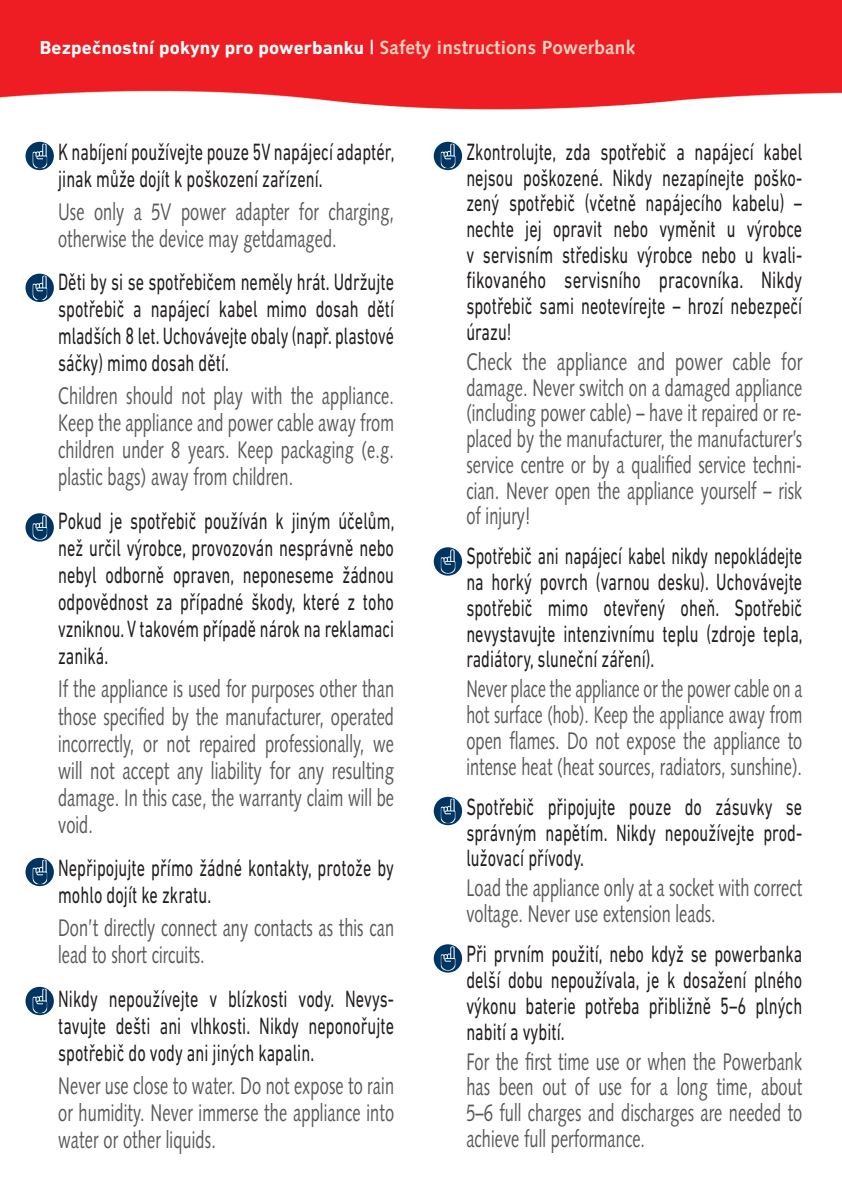
<style>
.page{position:relative;width:842px;height:1191px;background:#fff}
.page>*{position:absolute;margin:0;border:0;box-sizing:border-box;transform-origin:0 0}
.t1{font:24px/27px "DIN Next LT Pro";letter-spacing:.005em;color:#231f20;text-align:justify;scale:.68 1}
.t2{font:24px/27px "Syntax LT Std";letter-spacing:.005em;color:#57585a;text-align:justify;scale:.68 1}
.t3{font:24px/25.8px "Syntax LT Std";letter-spacing:.005em;color:#57585a;text-align:justify;scale:.71 1}
.t4{font:24px/25.8px "DIN Next LT Pro";letter-spacing:.005em;color:#231f20;text-align:justify;scale:.66 1}
.t5{font:24px/25.8px "Syntax LT Std";letter-spacing:.005em;color:#57585a;text-align:justify;scale:.66 1}
.t6{font:700 19px "DIN Next LT Pro";letter-spacing:.01em;color:#fff}
.s1{font-family:"Syntax LT Std"}
.s2{font-family:"Syntax LT Std";color:#fcd2c0}
</style>
<div class="page">
<svg style="left:26px;top:142px;width:28px;height:28px"></svg>
<img style="left:33px;top:144px;width:14px;height:24px">
<div style="left:26px;top:274px;width:28px;height:28px;background:#003562;border-radius:50%"></div>
<img style="left:33px;top:276px;width:14px;height:24px">
<svg style="left:26px;top:857px;width:28px;height:29px"></svg>
<svg style="left:47px;top:859px;width:1px;height:25px"></svg>
<img style="left:33px;top:859px;width:14px;height:25px">
<svg style="left:26px;top:513px;width:28px;height:28px"></svg>
<svg style="left:47px;top:515px;width:1px;height:24px"></svg>
<img style="left:33px;top:515px;width:14px;height:24px">
<svg style="left:26px;top:986px;width:28px;height:29px"></svg>
<svg style="left:47px;top:988px;width:1px;height:25px"></svg>
<img style="left:33px;top:988px;width:14px;height:25px">
<img style="left:0;top:0;width:842px;height:110px">
<svg style="left:434px;top:142px;width:28px;height:28px"></svg>
<img style="left:441px;top:144px;width:14px;height:24px">
<svg style="left:434px;top:547px;width:28px;height:28px"></svg>
<img style="left:441px;top:549px;width:14px;height:24px">
<svg style="left:434px;top:797px;width:28px;height:28px"></svg>
<img style="left:441px;top:799px;width:14px;height:24px">
<svg style="left:434px;top:944px;width:28px;height:28px"></svg>
<img style="left:441px;top:946px;width:14px;height:24px">
<p class="t6" style="left:40px;top:36px;width:597px">Bezpečnostní pokyny pro powerbanku <span class="s1">|</span> <span class="s2">Safety instructions Powerbank</span></p>
<p class="t1" style="left:58px;top:138px;width:496px">K nabíjení používejte pouze 5V napájecí adaptér, jinak může dojít k poškození zařízení.</p>
<p class="t2" style="left:58px;top:198px;width:496px">Use only a 5V power adapter for charging, otherwise the device may getdamaged.</p>
<p class="t1" style="left:58px;top:268px;width:496px">Děti by si se spotřebičem neměly hrát. Udržujte spotřebič a napájecí kabel mimo dosah dětí mladších 8 let. Uchovávejte obaly (např. plastové sáčky) mimo dosah dětí.</p>
<p class="t2" style="left:58px;top:383px;width:495px">Children should not play with the appliance.<br>Keep the appliance and power cable away from children under 8 years. Keep packaging (e.g. plastic bags) away from children.</p>
<p class="t1" style="left:58px;top:507px;width:496px">Pokud je spotřebič používán k jiným účelům, než určil výrobce, provozován nesprávně nebo nebyl odborně opraven, neponeseme žádnou odpovědnost za případné škody, které z toho vzniknou. V takovém případě nárok na reklamaci zaniká.</p>
<p class="t2" style="left:58px;top:676px;width:495px">If the appliance is used for purposes other than those specified by the manufacturer, operated incorrectly, or not repaired professionally, we will not accept any liability for any resulting damage. In this case, the warranty claim will be void.</p>
<p class="t1" style="left:58px;top:854px;width:496px">Nepřipojujte přímo žádné kontakty, protože by mohlo dojít ke zkratu.</p>
<p class="t2" style="left:58px;top:914px;width:496px">Don’t directly connect any contacts as this can lead to short circuits.</p>
<p class="t1" style="left:58px;top:984px;width:496px">Nikdy nepoužívejte v blízkosti vody. Nevys&shy;tavujte dešti ani vlhkosti. Nikdy neponořujte spotřebič do vody ani jiných kapalin.</p>
<p class="t2" style="left:58px;top:1072px;width:496px">Never use close to water. Do not expose to rain or humidity. Never immerse the appliance into water or other liquids.</p>
<p class="t1" style="left:466px;top:138px;width:495px;line-height:25.8px">Zkontrolujte, zda spotřebič a napájecí kabel nejsou poškozené. Nikdy nezapínejte poško&shy;zený spotřebič (včetně napájecího kabelu) – nechte jej opravit nebo vyměnit u výrobce v servisním středisku výrobce nebo u kvali&shy;fikovaného servisního pracovníka. Nikdy spotřebič sami neotevírejte – hrozí nebezpečí úrazu!</p>
<p class="t3" style="left:466px;top:349px;width:475px">Check the appliance and power cable for damage. Never switch on a damaged appliance (including power cable) – have it repaired or re&shy;placed by the manufacturer, the manufacturer’s service centre or by a qualified service techni&shy;cian. Never open the appliance yourself – risk of injury!</p>
<p class="t4" style="left:466px;top:543px;width:511px">Spotřebič ani napájecí kabel nikdy nepokládejte na horký povrch (varnou desku). Uchovávejte spotřebič mimo otevřený oheň. Spotřebič nevystavujte intenzivnímu teplu (zdroje tepla, radiátory, sluneční záření).</p>
<p class="t5" style="left:466px;top:676px;width:511px">Never place the appliance or the power cable on a hot surface (hob). Keep the appliance away from open flames. Do not expose the appliance to intense heat (heat sources, radiators, sunshine).</p>
<p class="t1" style="left:466px;top:793px;width:496px;line-height:25.6px">Spotřebič připojujte pouze do zásuvky se správným napětím. Nikdy nepoužívejte prod&shy;lužovací přívody.</p>
<p class="t2" style="left:466px;top:875px;width:495px;line-height:25.8px">Load the appliance only at a socket with correct voltage. Never use extension leads.</p>
<p class="t1" style="left:466px;top:941px;width:495px;line-height:25.8px">Při prvním použití, nebo když se powerbanka delší dobu nepoužívala, je k dosažení plného výkonu baterie potřeba přibližně 5–6 plných nabití a vybití.</p>
<p class="t2" style="left:466px;top:1048px;width:495px;line-height:25.6px">For the first time use or when the Powerbank has been out of use for a long time, about 5–6 full charges and discharges are needed to achieve full performance.</p>
</div>
